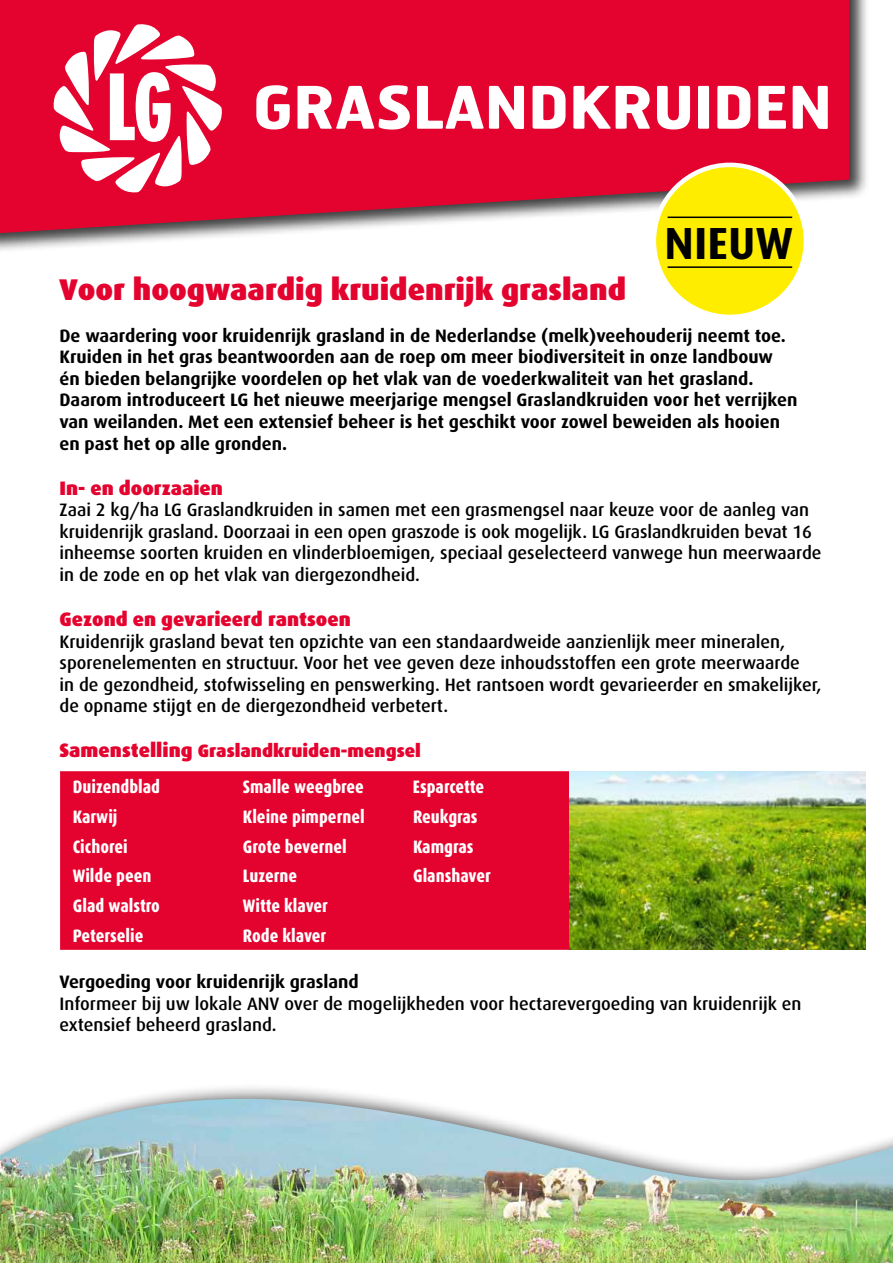
<style>
.page{position:relative;width:893px;height:1263px;background:#fff}
.page>*{position:absolute;margin:0;border:0;box-sizing:border-box;transform-origin:0 0}
.t1{font:700 58.5px "Hermes";color:#fff}
.t2{font:700 45px "Dax";color:#000}
.t3{font:900 30px "Dax";color:#e4032e}
.t4{font:900 19.5px "Dax";color:#e4032e}
.t5{font:500 18px/21.6px "Dax";color:#000}
.t6{font:700 18px/21.6px "Dax";color:#000}
.t7{font:800 18px "Dax Condensed";color:#fff}
.t8{font:900 18px "Dax";color:#e4032e}
.s1{font-size:19.5px}
</style>
<div class="page">
<div style="left:0;top:1083px;width:893px;height:180px;background:#000;opacity:.6"></div>
<img style="left:0;top:1099px;width:893px;height:103px">
<div style="left:60px;top:771px;width:510px;height:179px;background:#e4032e"></div>
<div style="left:0;top:0;width:869px;height:312px;background:#000;opacity:.75"></div>
<svg style="left:0;top:0;width:849px;height:233px;background:#df153c"></svg>
<svg style="left:54px;top:24px;width:168px;height:168px"></svg>
<div style="left:654px;top:165px;width:152px;height:152px;background:#ffed00;border-radius:50%"></div>
<div style="left:652px;top:163px;width:156px;height:156px;border:4px solid #fff;border-radius:50%"></div>
<hr style="left:668px;top:217px;width:124px;height:1px;background:#000">
<hr style="left:668px;top:266px;width:124px;height:2px;background:#000">
<img style="left:570px;top:771px;width:295px;height:179px">
<h1 class="t1" style="left:253px;top:69px;width:581px">GRASLANDKRUIDEN</h1>
<h2 class="t2" style="left:665px;top:217px;width:130px">NIEUW</h2>
<h3 class="t3" style="left:60px;top:272px;width:568px">Voor hoogwaardig kruidenrijk grasland</h3>
<p class="t6" style="left:60px;top:325px;width:739px">De waardering voor kruidenrijk grasland in de Nederlandse (melk)veehouderij neemt toe.<br>Kruiden in het gras beantwoorden aan de roep om meer biodiversiteit in onze landbouw én bieden belangrijke voordelen op het vlak van de voederkwaliteit van het grasland.<br>Daarom introduceert LG het nieuwe meerjarige mengsel Graslandkruiden voor het verrijken van weilanden. Met een extensief beheer is het geschikt voor zowel beweiden als hooien en past het op alle gronden.</p>
<p class="t4" style="left:60px;top:476px;width:165px">In- en doorzaaien</p>
<p class="t5" style="left:60px;top:499px;width:764px">Zaai 2 kg/ha LG Graslandkruiden in samen met een grasmengsel naar keuze voor de aanleg van kruidenrijk grasland. Doorzaai in een open graszode is ook mogelijk. LG Graslandkruiden bevat 16 inheemse soorten kruiden en vlinderbloemigen, speciaal geselecteerd vanwege hun meerwaarde in de zode en op het vlak van diergezondheid.</p>
<p class="t4" style="left:60px;top:608px;width:293px">Gezond en gevarieerd rantsoen</p>
<p class="t5" style="left:60px;top:631px;width:764px">Kruidenrijk grasland bevat ten opzichte van een standaardweide aanzienlijk meer mineralen, sporenelementen en structuur. Voor het vee geven deze inhoudsstoffen een grote meerwaarde<br>in de gezondheid, stofwisseling en penswerking. Het rantsoen wordt gevarieerder en smakelijker, de opname stijgt en de diergezondheid verbetert.</p>
<p class="t8" style="left:60px;top:741px;width:363px"><span class="s1">Samenstelling</span> Graslandkruiden-mengsel</p>
<p class="t7" style="left:73px;top:777px;width:89px">Duizendblad</p>
<p class="t7" style="left:243px;top:777px;width:123px">Smalle weegbree</p>
<p class="t7" style="left:413px;top:777px;width:73px">Esparcette</p>
<p class="t7" style="left:73px;top:807px;width:46px">Karwij</p>
<p class="t7" style="left:243px;top:807px;width:123px">Kleine pimpernel</p>
<p class="t7" style="left:413px;top:807px;width:66px">Reukgras</p>
<p class="t7" style="left:73px;top:836px;width:56px">Cichorei</p>
<p class="t7" style="left:243px;top:836px;width:105px">Grote bevernel</p>
<p class="t7" style="left:413px;top:836px;width:62px">Kamgras</p>
<p class="t7" style="left:73px;top:866px;width:80px">Wilde peen</p>
<p class="t7" style="left:243px;top:866px;width:56px">Luzerne</p>
<p class="t7" style="left:413px;top:866px;width:79px">Glanshaver</p>
<p class="t7" style="left:73px;top:896px;width:89px">Glad walstro</p>
<p class="t7" style="left:243px;top:896px;width:86px">Witte klaver</p>
<p class="t7" style="left:73px;top:926px;width:72px">Peterselie</p>
<p class="t7" style="left:243px;top:926px;width:85px">Rode klaver</p>
<p class="t6" style="left:60px;top:971px;width:301px">Vergoeding voor kruidenrijk grasland</p>
<p class="t5" style="left:60px;top:993px;width:743px">Informeer bij uw lokale ANV over de mogelijkheden voor hectarevergoeding van kruidenrijk en extensief beheerd grasland.</p>
</div>
